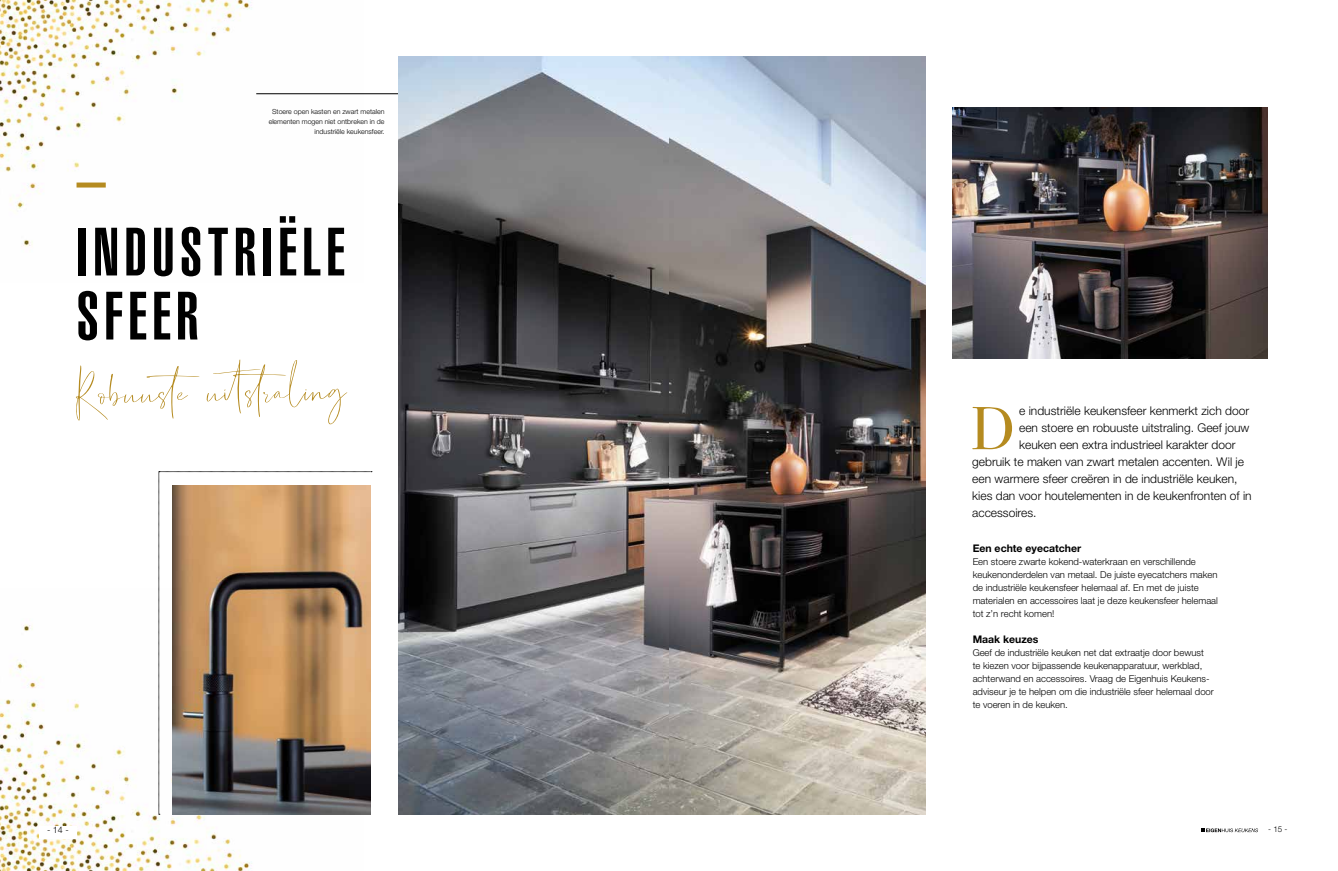
<style>
.page{position:relative;width:1338px;height:871px;background:#fff}
.page>*{position:absolute;margin:0;border:0;box-sizing:border-box;transform-origin:0 0}
.t1{font:67px/64px "Helvetica LT Std Ultra Comp";letter-spacing:.08em;color:#000}
.t2{font:60.9px "Bodoni Svty Two ITCTT";color:#b58b20}
.t3{font:300 12px "Helvetica Neue LT Std";color:#000}
.t4{font:700 10.5px "Helvetica Neue LT Std";color:#000}
.t5{font:300 9.5px/13px "Helvetica Neue LT Std";color:#000}
.t6{font:300 9px "Helvetica Neue LT Std";color:#000}
.t7{font:300 8px "Helvetica Neue LT Std";color:#000}
.t8{font:300 7px/10px "Helvetica Neue LT Std";color:#000;text-align:right}
</style>
<div class="page">
<img style="left:0;top:0;width:363px;height:247px">
<hr style="left:256px;top:93px;width:176px;height:1px;background:#000">
<img style="left:0;top:588px;width:363px;height:282px">
<div style="left:77px;top:182px;width:29px;height:5px;background:#b58b20"></div>
<svg style="left:76px;top:359px;width:272px;height:66px"></svg>
<img style="left:398px;top:57px;width:528px;height:757px">
<img style="left:952px;top:108px;width:315px;height:251px">
<svg style="left:159px;top:471px;width:213px;height:343px;background:#a5896c"></svg>
<svg style="left:1198px;top:825px;width:63px;height:9px"></svg>
<svg style="left:1201px;top:828px;width:57px;height:3px"></svg>
<div style="left:1259px;top:825px;width:38px;height:9px;background:#fff"></div>
<div style="left:39px;top:825px;width:38px;height:13px;background:#fff"></div>
<p class="t8" style="left:269px;top:106px;width:117px">Stoere open kasten en zwart metalen elementen mogen niet ontbreken in de industriële keukensfeer.</p>
<h1 class="t1" style="left:77px;top:221px;width:270px">INDUSTRIËLE<br>SFEER</h1>
<h2 class="t2" style="left:971px;top:378px;width:45px">D</h2>
<p class="t3" style="left:1019px;top:403px;width:232px">e industriële keukensfeer kenmerkt zich door</p>
<p class="t3" style="left:1019px;top:420px;width:232px">een stoere en robuuste uitstraling. Geef jouw</p>
<p class="t3" style="left:1019px;top:437px;width:218px">keuken een extra industrieel karakter door</p>
<p class="t3" style="left:972px;top:454px;width:273px">gebruik te maken van zwart metalen accenten. Wil je</p>
<p class="t3" style="left:972px;top:471px;width:267px">een warmere sfeer creëren in de industriële keuken,</p>
<p class="t3" style="left:972px;top:488px;width:281px">kies dan voor houtelementen in de keukenfronten of in</p>
<p class="t3" style="left:972px;top:505px;width:66px">accessoires.</p>
<p class="t4" style="left:973px;top:541px;width:110px">Een echte eyecatcher</p>
<p class="t5" style="left:973px;top:554px;width:247px">Een stoere zwarte kokend-waterkraan en verschillende keukenonderdelen van metaal. De juiste eyecatchers maken de industriële keukensfeer helemaal af. En met de juiste materialen en accessoires laat je deze keukensfeer helemaal tot z’n recht komen!</p>
<p class="t4" style="left:973px;top:632px;width:67px">Maak keuzes</p>
<p class="t5" style="left:973px;top:645px;width:243px">Geef de industriële keuken net dat extraatje door bewust te kiezen voor bijpassende keukenapparatuur, werkblad, achterwand en accessoires. Vraag de Eigenhuis Keukens&shy;adviseur je te helpen om die industriële sfeer helemaal door te voeren in de keuken.</p>
<p class="t6" style="left:47px;top:823px;width:23px">- 14 -</p>
<p class="t7" style="left:1268px;top:824px;width:21px">- 15 -</p>
</div>
